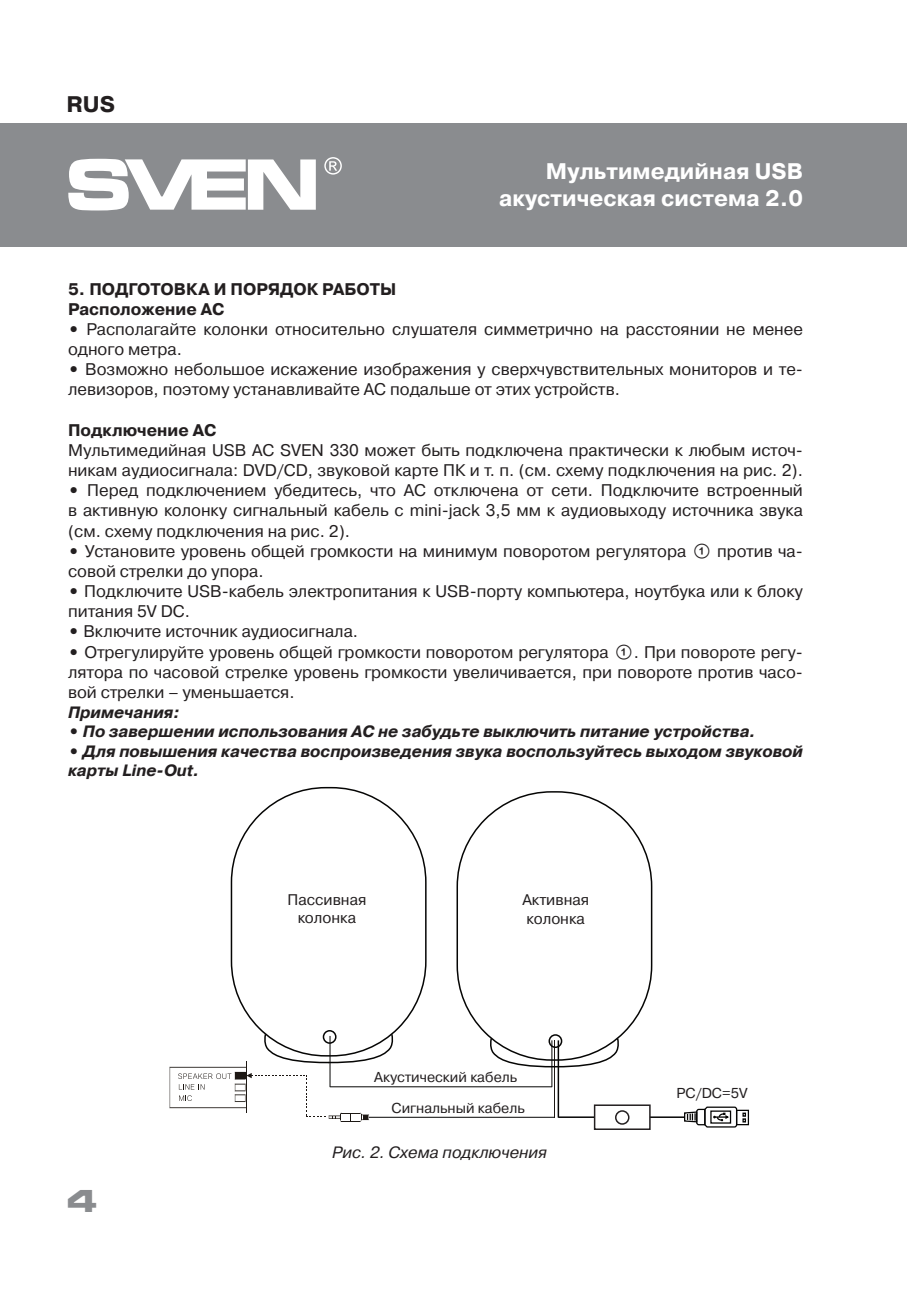
<style>
.page{position:relative;width:907px;height:1310px;background:#fff}
.page>*{position:absolute;margin:0;border:0;box-sizing:border-box;transform-origin:0 0}
.t1{font:700 30.6px "Micra";color:#8a8c8f}
.t2{font:700 22.5px/26.7px "Pragmatica";color:#fff;text-align:right}
.t3{font:700 22.5px "Pragmatica";color:#231f20}
.t4{font:16.8px/20.1px "Pragmatica";color:#231f20}
.t5{font:700 16.8px/20.1px "Pragmatica";color:#231f20}
.t6{font:italic 700 16.2px/19.5px "Pragmatica";color:#231f20}
.t7{font:italic 16.2px "Pragmatica";color:#231f20}
.t8{font:15.3px/18.3px "Pragmatica";color:#231f20;text-align:center}
.t9{font:14.4px "Pragmatica";color:#231f20}
.s1{font-weight:700}
.s2{font-family:"SVEN"}
</style>
<div class="page">
<div style="left:736px;top:1109px;width:13px;height:16px;border:1px solid #050504"></div>
<svg style="left:684px;top:1106px;width:62px;height:22px"></svg>
<hr style="left:554px;top:1040px;width:1px;height:77px;background:#1d1814">
<svg style="left:170px;top:1057px;width:224px;height:65px"></svg>
<svg style="left:230px;top:786px;width:197px;height:271px"></svg>
<div style="left:323px;top:1030px;width:13px;height:14px;border:2px solid #050504;border-radius:50%"></div>
<svg style="left:504px;top:1061px;width:101px;height:7px"></svg>
<svg style="left:456px;top:791px;width:197px;height:270px"></svg>
<div style="left:548px;top:1034px;width:14px;height:14px;border:2px solid #050504;border-radius:50%"></div>
<hr style="left:369px;top:1116px;width:185px;height:1px;background:#050504">
<hr style="left:557px;top:1040px;width:2px;height:77px;background:#050504">
<hr style="left:558px;top:1116px;width:126px;height:2px;background:#050504">
<hr style="left:329px;top:1036px;width:1px;height:50px;background:#050504">
<hr style="left:330px;top:1086px;width:222px;height:1px;background:#050504">
<hr style="left:551px;top:1040px;width:1px;height:46px;background:#050504">
<div style="left:594px;top:1104px;width:56px;height:26px;background:#fff;border:2px solid #231f20"></div>
<div style="left:615px;top:1110px;width:14px;height:14px;border:2px solid #231f20;border-radius:50%"></div>
<div style="left:0;top:123px;width:906px;height:124px;background:#8a8c8f"></div>
<svg style="left:68px;top:159px;width:248px;height:51px"></svg>
<svg style="left:324px;top:157px;width:18px;height:18px"></svg>
<h2 class="t3" style="left:66px;top:90px;width:50px">RUS</h2>
<h2 class="t2" style="left:499px;top:158px;width:306px">Мультимедийная USB акустическая система 2.0</h2>
<p class="t5" style="left:68px;top:279px;width:330px">5. ПОДГОТОВКА И ПОРЯДОК РАБОТЫ<br>Расположение АС</p>
<p class="t4" style="left:68px;top:319px;width:736px"><span class="s1">•</span> Располагайте колонки относительно слушателя симметрично на расстоянии не менее одного метра.</p>
<p class="t4" style="left:68px;top:360px;width:736px"><span class="s1">•</span> Возможно небольшое искажение изображения у сверхчувствительных мониторов и те&shy;левизоров, поэтому устанавливайте АС подальше от этих устройств.</p>
<p class="t5" style="left:68px;top:420px;width:150px">Подключение АС</p>
<p class="t4" style="left:68px;top:440px;width:736px">Мультимедийная USB АС SVEN 330 может быть подключена практически к любым источ&shy;никам аудиосигнала: DVD/CD, звуковой карте ПК и т. п. (см. схему подключения на рис. 2).</p>
<p class="t4" style="left:68px;top:481px;width:736px;text-align:justify"><span class="s1">•</span> Перед подключением убедитесь, что АС отключена от сети. Подключите встроенный в активную колонку сигнальный кабель с mini-jack 3,5 мм к аудиовыходу источника звука (см. схему подключения на рис. 2).</p>
<p class="t4" style="left:68px;top:541px;width:736px"><span class="s1">•</span> Установите уровень общей громкости на минимум поворотом регулятора <span class="s2">a</span> против ча&shy;совой стрелки до упора.</p>
<p class="t4" style="left:68px;top:582px;width:736px"><span class="s1">•</span> Подключите USB-кабель электропитания к USB-порту компьютера, ноутбука или к блоку питания 5V DC.</p>
<p class="t4" style="left:68px;top:622px;width:292px"><span class="s1">•</span> Включите источник аудиосигнала.</p>
<p class="t4" style="left:68px;top:642px;width:736px;text-align:justify"><span class="s1">•</span> Отрегулируйте уровень общей громкости поворотом регулятора <span class="s2">a</span>. При повороте регу&shy;лятора по часовой стрелке уровень громкости увеличивается, при повороте против часо&shy;вой стрелки – уменьшается.</p>
<p class="t6" style="left:68px;top:702px;width:113px">Примечания:</p>
<p class="t6" style="left:68px;top:722px;width:689px">• По завершении использования АС не забудьте выключить питание устройства.</p>
<p class="t6" style="left:68px;top:742px;width:736px">• Для повышения качества воспроизведения звука воспользуйтесь выходом звуковой карты Line-Out.</p>
<p class="t8" style="left:287px;top:891px;width:81px">Пассивная колонка</p>
<p class="t8" style="left:522px;top:890px;width:68px;line-height:19.5px;text-align:left">Активная колонка</p>
<h1 class="t1" style="left:67px;top:1184px;width:33px">4</h1>
<p class="t9" style="left:374px;top:1067px;width:144px">Акустический кабель</p>
<p class="t9" style="left:391px;top:1099px;width:135px">Сигнальный кабель</p>
<p class="t7" style="left:332px;top:1142px;width:216px">Рис. 2. Схема подключения</p>
<p class="t9" style="left:676px;top:1084px;width:73px">PC/DC=5V</p>
</div>
